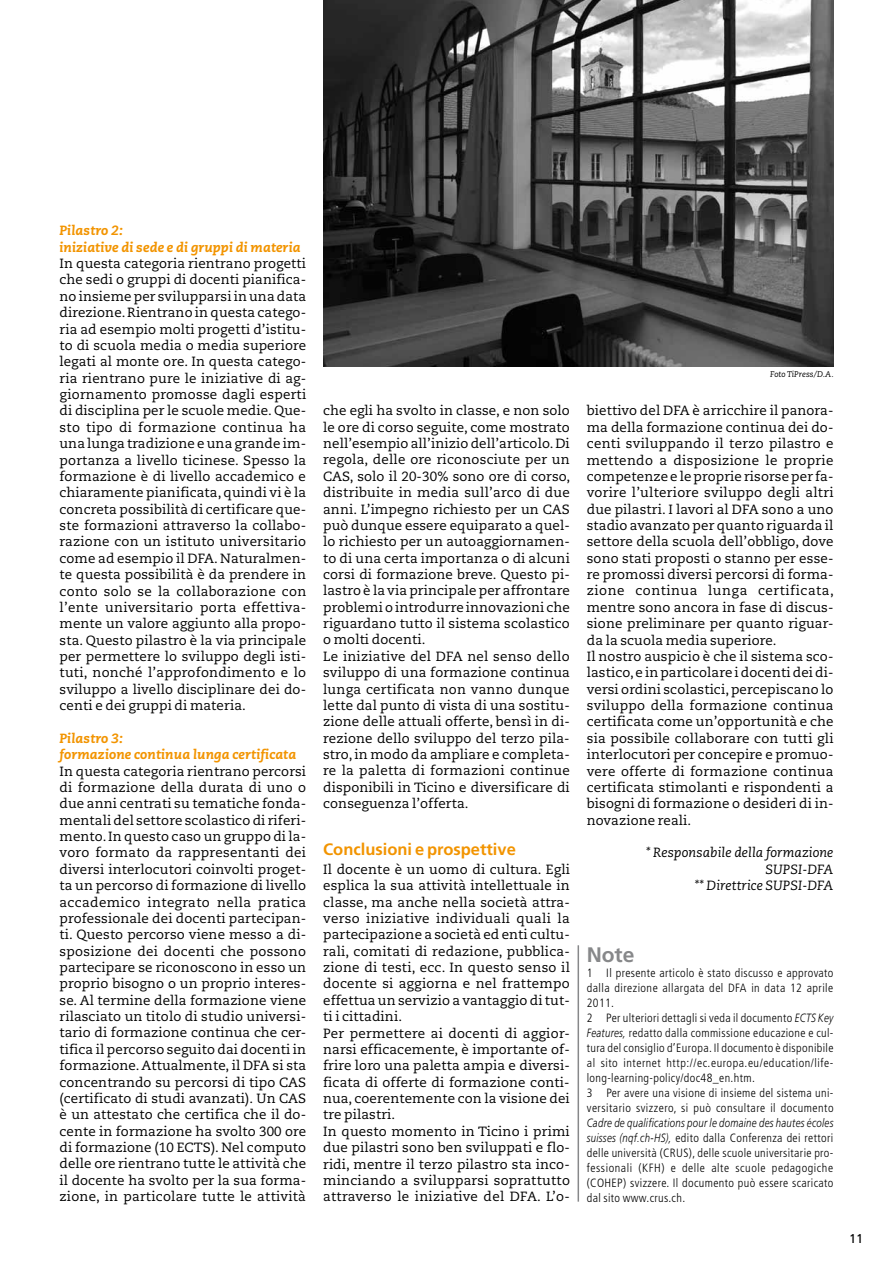
<style>
.page{position:relative;width:893px;height:1263px;background:#fff}
.page>*{position:absolute;margin:0;border:0;box-sizing:border-box;transform-origin:0 0}
.t1{font:700 21px "Frutiger";color:#87888a}
.t2{font:700 16.5px "Frutiger";color:#f29400}
.t3{font:13.35px/16.4px "Caecilia";letter-spacing:.01em;color:#000}
.t4{font:italic 800 13.35px/16.4px "Caecilia";letter-spacing:.01em;color:#f29400}
.t5{font:italic 13.35px/16.4px "Caecilia";letter-spacing:.01em;color:#000;text-align:right}
.t6{font:12.75px "Frutiger";color:#000}
.t7{font:300 condensed 12px/15px "Frutiger";letter-spacing:.03em;color:#000}
.t8{font:italic 8.25px "Caecilia";letter-spacing:.01em;color:#000}
.s1{font-style:italic;font-stretch:normal}
</style>
<div class="page">
<hr style="left:578px;top:945px;width:1px;height:257px;background:#87888a">
<img style="left:323px;top:0;width:510px;height:366px">
<p class="t4" style="left:60px;top:223px;width:243px">Pilastro 2:<br>iniziative di sede e di gruppi di materia</p>
<p class="t3" style="left:60px;top:256px;width:248px;text-align:justify">In questa categoria rientrano progetti che sedi o gruppi di docenti pianifica&shy;no insieme per svilupparsi in una data direzione. Rientrano in questa catego&shy;ria ad esempio molti progetti d’istitu&shy;to di scuola media o media superiore legati al monte ore. In questa catego&shy;ria rientrano pure le iniziative di ag&shy;giornamento promosse dagli esperti di disciplina per le scuole medie. Que&shy;sto tipo di formazione continua ha una lunga tradizione e una grande im&shy;portanza a livello ticinese. Spesso la formazione è di livello accademico e chiaramente pianificata, quindi vi è la concreta possibilità di certificare que&shy;ste formazioni attraverso la collabo&shy;razione con un istituto universitario come ad esempio il DFA. Naturalmen&shy;te questa possibilità è da prendere in conto solo se la collaborazione con l’ente universitario porta effettiva&shy;mente un valore aggiunto alla propo&shy;sta. Questo pilastro è la via principale per permettere lo sviluppo degli isti&shy;tuti, nonché l’approfondimento e lo sviluppo a livello disciplinare dei do&shy;centi e dei gruppi di materia.</p>
<p class="t4" style="left:60px;top:730px;width:238px">Pilastro 3:<br>formazione continua lunga certificata</p>
<p class="t3" style="left:60px;top:763px;width:248px;text-align:justify">In questa categoria rientrano percorsi di formazione della durata di uno o due anni centrati su tematiche fonda&shy;mentali del settore scolastico di riferi&shy;mento. In questo caso un gruppo di la&shy;voro formato da rappresentanti dei diversi interlocutori coinvolti proget&shy;ta un percorso di formazione di livello accademico integrato nella pratica professionale dei docenti partecipan&shy;ti. Questo percorso viene messo a di&shy;sposizione dei docenti che possono partecipare se riconoscono in esso un proprio bisogno o un proprio interes&shy;se. Al termine della formazione viene rilasciato un titolo di studio universi&shy;tario di formazione continua che cer&shy;tifica il percorso seguito dai docenti in formazione. Attualmente, il DFA si sta concentrando su percorsi di tipo CAS (certificato di studi avanzati). Un CAS è un attestato che certifica che il do&shy;cente in formazione ha svolto 300 ore di formazione (10 ECTS). Nel computo delle ore rientrano tutte le attività che il docente ha svolto per la sua forma&shy;zione, in particolare tutte le attività</p>
<p class="t3" style="left:323px;top:403px;width:249px">che egli ha svolto in classe, e non solo le ore di corso seguite, come mostrato nell’esempio all’inizio dell’articolo. Di regola, delle ore riconosciute per un CAS, solo il 20-30% sono ore di corso, distribuite in media sull’arco di due anni. L’impegno richiesto per un CAS può dunque essere equiparato a quel&shy;lo richiesto per un autoaggiornamen&shy;to di una certa importanza o di alcuni corsi di formazione breve. Questo pi&shy;lastro è la via principale per affrontare problemi o introdurre innovazioni che riguardano tutto il sistema scolastico o molti docenti.<br>Le iniziative del DFA nel senso dello sviluppo di una formazione continua lunga certificata non vanno dunque lette dal punto di vista di una sostitu&shy;zione delle attuali offerte, bensì in di&shy;rezione dello sviluppo del terzo pila&shy;stro, in modo da ampliare e completa&shy;re la paletta di formazioni continue disponibili in Ticino e diversificare di conseguenza l’offerta.</p>
<p class="t2" style="left:323px;top:839px;width:194px">Conclusioni e prospettive</p>
<p class="t3" style="left:323px;top:861px;width:248px">Il docente è un uomo di cultura. Egli esplica la sua attività intellettuale in classe, ma anche nella società attra&shy;verso iniziative individuali quali la partecipazione a società ed enti cultu&shy;rali, comitati di redazione, pubblica&shy;zione di testi, ecc. In questo senso il docente si aggiorna e nel frattempo effettua un servizio a vantaggio di tut&shy;ti i cittadini.<br>Per permettere ai docenti di aggior&shy;narsi efficacemente, è importante of&shy;frire loro una paletta ampia e diversi&shy;ficata di offerte di formazione conti&shy;nua, coerentemente con la visione dei tre pilastri.<br>In questo momento in Ticino i primi due pilastri sono ben sviluppati e flo&shy;ridi, mentre il terzo pilastro sta inco&shy;minciando a svilupparsi soprattutto attraverso le iniziative del DFA. L’o-</p>
<p class="t8" style="left:770px;top:369px;width:65px">Foto TiPress/D.A.</p>
<p class="t3" style="left:587px;top:403px;width:249px">biettivo del DFA è arricchire il panora&shy;ma della formazione continua dei do&shy;centi sviluppando il terzo pilastro e mettendo a disposizione le proprie competenze e le proprie risorse per fa&shy;vorire l’ulteriore sviluppo degli altri due pilastri. I lavori al DFA sono a uno stadio avanzato per quanto riguarda il settore della scuola dell’obbligo, dove sono stati proposti o stanno per esse&shy;re promossi diversi percorsi di forma&shy;zione continua lunga certificata, mentre sono ancora in fase di discus&shy;sione preliminare per quanto riguar&shy;da la scuola media superiore.<br>Il nostro auspicio è che il sistema sco&shy;lastico, e in particolare i docenti dei di&shy;versi ordini scolastici, percepiscano lo sviluppo della formazione continua certificata come un’opportunità e che sia possibile collaborare con tutti gli interlocutori per concepire e promuo&shy;vere offerte di formazione continua certificata stimolanti e rispondenti a bisogni di formazione o desideri di in&shy;novazione reali.</p>
<p class="t5" style="left:646px;top:845px;width:189px">* Responsabile della formazione<br>SUPSI-DFA<br>** Direttrice SUPSI-DFA</p>
<h1 class="t1" style="left:587px;top:942px;width:49px">Note</h1>
<p class="t7" style="left:587px;top:965px;width:248px">1 Il presente articolo è stato discusso e approvato dalla direzione allargata del DFA in data 12 aprile 2011.<br>2 Per ulteriori dettagli si veda il documento <span class="s1">ECTS Key Features,</span> redatto dalla commissione educazione e cul&shy;tura del consiglio d’Europa. Il documento è disponibile al sito internet http://ec.europa.eu/education/life&shy;long-learning-policy/doc48_en.htm.<br>3 Per avere una visione di insieme del sistema uni&shy;versitario svizzero, si può consultare il documento</p>
<p class="t7" style="left:587px;top:1115px;width:248px;text-align:justify"><span class="s1">Cadre de qualifications pour le domaine des hautes écoles suisses (nqf.ch-HS),</span> edito dalla Conferenza dei rettori delle università (CRUS), delle scuole universitarie pro&shy;fessionali (KFH) e delle alte scuole pedagogiche (COHEP) svizzere. Il documento può essere scaricato dal sito www.crus.ch.</p>
<p class="t6" style="left:849px;top:1231px;width:16px">11</p>
</div>
